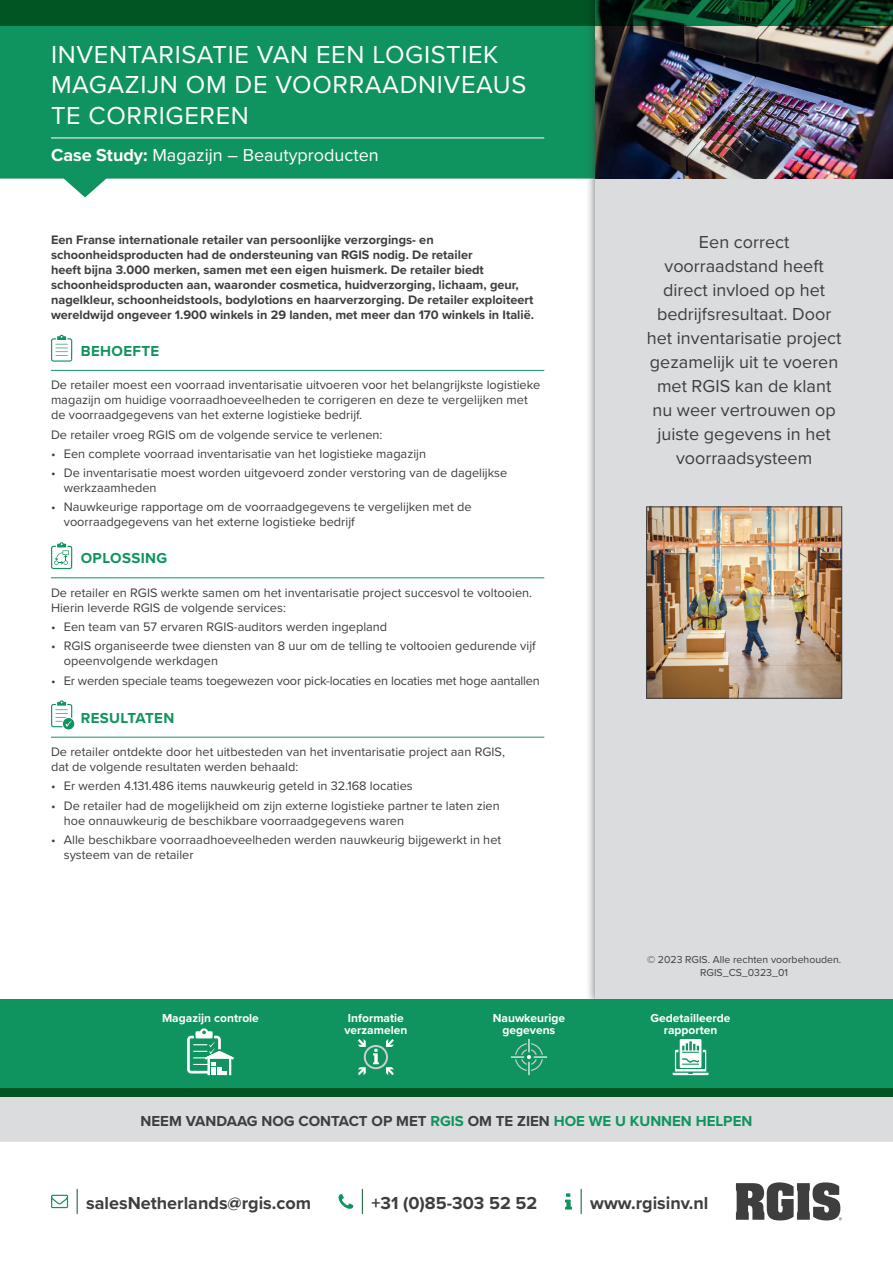
<style>
.page{position:relative;width:893px;height:1263px;background:#fff}
.page>*{position:absolute;margin:0;border:0;box-sizing:border-box;transform-origin:0 0}
.t1{font:25.5px/30.6px "Proxima Nova";letter-spacing:.025em;color:#fff}
.t2{font:18px/24px "Proxima Nova";color:#3e3e3f;text-align:center}
.t3{font:700 18px "Proxima Nova";color:#3e3e3f}
.t4{font:18px "Proxima Nova";color:#fff}
.t5{font:700 15px "Proxima Nova";color:#3e3e3f}
.t6{font:700 15px "Proxima Nova";letter-spacing:.025em;color:#10945f}
.t7{font:12.75px/15px "Proxima Nova";color:#3e3e3f}
.t8{font:700 12.75px/15px "Proxima Nova";color:#3e3e3f}
.t9{font:700 12px/12px "Proxima Nova";color:#fff;text-align:center}
.t10{font:10.5px/12.6px "Proxima Nova";color:#3e3e3f;text-align:center}
.s1{font-weight:700}
.s2{color:#10945f}
</style>
<div class="page">
<svg style="left:581px;top:1189px;width:1px;height:24px"></svg>
<svg style="left:565px;top:1193px;width:7px;height:16px"></svg>
<svg style="left:77px;top:1189px;width:1px;height:24px"></svg>
<svg style="left:51px;top:1195px;width:17px;height:13px"></svg>
<svg style="left:362px;top:1189px;width:1px;height:24px"></svg>
<svg style="left:338px;top:1194px;width:15px;height:15px"></svg>
<svg style="left:736px;top:1182px;width:106px;height:38px"></svg>
<svg style="left:0;top:26px;width:585px;height:171px;background:#299f70"></svg>
<hr style="left:51px;top:138px;width:493px;height:1px;background:#fff">
<hr style="left:51px;top:370px;width:493px;height:1px;background:#10945f">
<hr style="left:51px;top:577px;width:493px;height:1px;background:#10945f">
<hr style="left:51px;top:737px;width:493px;height:1px;background:#10945f">
<svg style="left:51px;top:335px;width:22px;height:27px"></svg>
<svg style="left:51px;top:542px;width:22px;height:27px"></svg>
<svg style="left:51px;top:700px;width:24px;height:30px"></svg>
<div style="left:585px;top:0;width:308px;height:1010px;background:#3e3e3f;opacity:.75"></div>
<div style="left:595px;top:0;width:298px;height:1001px;background:#dbdcde"></div>
<img style="left:648px;top:509px;width:192px;height:187px">
<div style="left:646px;top:507px;width:196px;height:191px;border:1px solid #3e3e3f"></div>
<img style="left:595px;top:26px;width:298px;height:153px">
<svg style="left:0;top:0;width:893px;height:26px;background:#024c22"></svg>
<div style="left:0;top:1097px;width:893px;height:45px;background:#dbdcde"></div>
<div style="left:0;top:999px;width:893px;height:98px;background:#10945f"></div>
<div style="left:0;top:1089px;width:893px;height:8px;background:#015523"></div>
<svg style="left:187px;top:1028px;width:47px;height:47px"></svg>
<svg style="left:511px;top:1039px;width:36px;height:36px"></svg>
<svg style="left:358px;top:1039px;width:36px;height:36px"></svg>
<svg style="left:672px;top:1039px;width:37px;height:36px"></svg>
<h1 class="t1" style="left:51px;top:38px;width:477px">INVENTARISATIE VAN EEN LOGISTIEK<br>MAGAZIJN OM DE VOORRAADNIVEAUS<br>TE CORRIGEREN</h1>
<h2 class="t4" style="left:51px;top:142px;width:329px"><span class="s1">Case Study:</span> Magazijn – Beautyproducten</h2>
<p class="t8" style="left:51px;top:232px;width:484px">Een Franse internationale retailer van persoonlijke verzorgings- en schoonheidsproducten had de ondersteuning van RGIS nodig. De retailer<br>heeft bijna 3.000 merken, samen met een eigen huismerk. De retailer biedt schoonheidsproducten aan, waaronder cosmetica, huidverzorging, lichaam, geur, nagelkleur, schoonheidstools, bodylotions en haarverzorging. De retailer exploiteert wereldwijd ongeveer 1.900 winkels in 29 landen, met meer dan 170 winkels in Italië.</p>
<p class="t6" style="left:81px;top:339px;width:80px">BEHOEFTE</p>
<p class="t7" style="left:51px;top:377px;width:491px">De retailer moest een voorraad inventarisatie uitvoeren voor het belangrijkste logistieke magazijn om huidige voorraadhoeveelheden te corrigeren en deze te vergelijken met de voorraadgegevens van het externe logistieke bedrijf.</p>
<p class="t7" style="left:51px;top:426px;width:333px">De retailer vroeg RGIS om de volgende service te verlenen:</p>
<p class="t7" style="left:51px;top:446px;width:377px">• Een complete voorraad inventarisatie van het logistieke magazijn</p>
<p class="t7" style="left:64px;top:465px;width:445px;text-indent:-13px">• De inventarisatie moest worden uitgevoerd zonder verstoring van de dagelijkse werkzaamheden</p>
<p class="t7" style="left:64px;top:499px;width:409px;text-indent:-13px">• Nauwkeurige rapportage om de voorraadgegevens te vergelijken met de voorraadgegevens van het externe logistieke bedrijf</p>
<p class="t6" style="left:81px;top:547px;width:88px">OPLOSSING</p>
<p class="t7" style="left:51px;top:584px;width:483px">De retailer en RGIS werkte samen om het inventarisatie project succesvol te voltooien.<br>Hierin leverde RGIS de volgende services:</p>
<p class="t7" style="left:51px;top:619px;width:338px">• Een team van 57 ervaren RGIS-auditors werden ingepland</p>
<p class="t7" style="left:64px;top:638px;width:474px;text-indent:-13px">• RGIS organiseerde twee diensten van 8 uur om de telling te voltooien gedurende vijf opeenvolgende werkdagen</p>
<p class="t7" style="left:51px;top:672px;width:490px">• Er werden speciale teams toegewezen voor pick-locaties en locaties met hoge aantallen</p>
<p class="t6" style="left:81px;top:707px;width:95px">RESULTATEN</p>
<p class="t7" style="left:51px;top:744px;width:455px">De retailer ontdekte door het uitbesteden van het inventarisatie project aan RGIS, dat de volgende resultaten werden behaald:</p>
<p class="t7" style="left:51px;top:778px;width:363px">• Er werden 4.131.486 items nauwkeurig geteld in 32.168 locaties</p>
<p class="t7" style="left:64px;top:797px;width:437px;text-indent:-13px">• De retailer had de mogelijkheid om zijn externe logistieke partner te laten zien hoe onnauwkeurig de beschikbare voorraadgegevens waren</p>
<p class="t7" style="left:64px;top:832px;width:439px;text-indent:-13px">• Alle beschikbare voorraadhoeveelheden werden nauwkeurig bijgewerkt in het systeem van de retailer</p>
<h2 class="t2" style="left:647px;top:229px;width:196px">Een correct voorraadstand heeft direct invloed op het bedrijfsresultaat. Door het inventarisatie project gezamelijk uit te voeren met RGIS kan de klant nu weer vertrouwen op juiste gegevens in het voorraadsysteem</h2>
<p class="t10" style="left:647px;top:953px;width:196px">© 2023 RGIS. Alle rechten voorbehouden.<br>RGIS_CS_0323_01</p>
<p class="t9" style="left:162px;top:1011px;width:98px">Magazijn controle</p>
<p class="t9" style="left:344px;top:1011px;width:64px;text-align:left">Informatie verzamelen</p>
<p class="t9" style="left:651px;top:1011px;width:81px">Gedetailleerde rapporten</p>
<p class="t9" style="left:493px;top:1011px;width:74px">Nauwkeurige gegevens</p>
<p class="t5" style="left:141px;top:1110px;width:613px">NEEM VANDAAG NOG CONTACT OP MET <span class="s2">RGIS</span> OM TE ZIEN <span class="s2">HOE WE U KUNNEN HELPEN</span></p>
<h2 class="t3" style="left:86px;top:1189px;width:226px">salesNetherlands@rgis.com</h2>
<h2 class="t3" style="left:371px;top:1189px;width:167px">+31 (0)85-303 52 52</h2>
<h2 class="t3" style="left:590px;top:1189px;width:120px">www.rgisinv.nl</h2>
</div>
